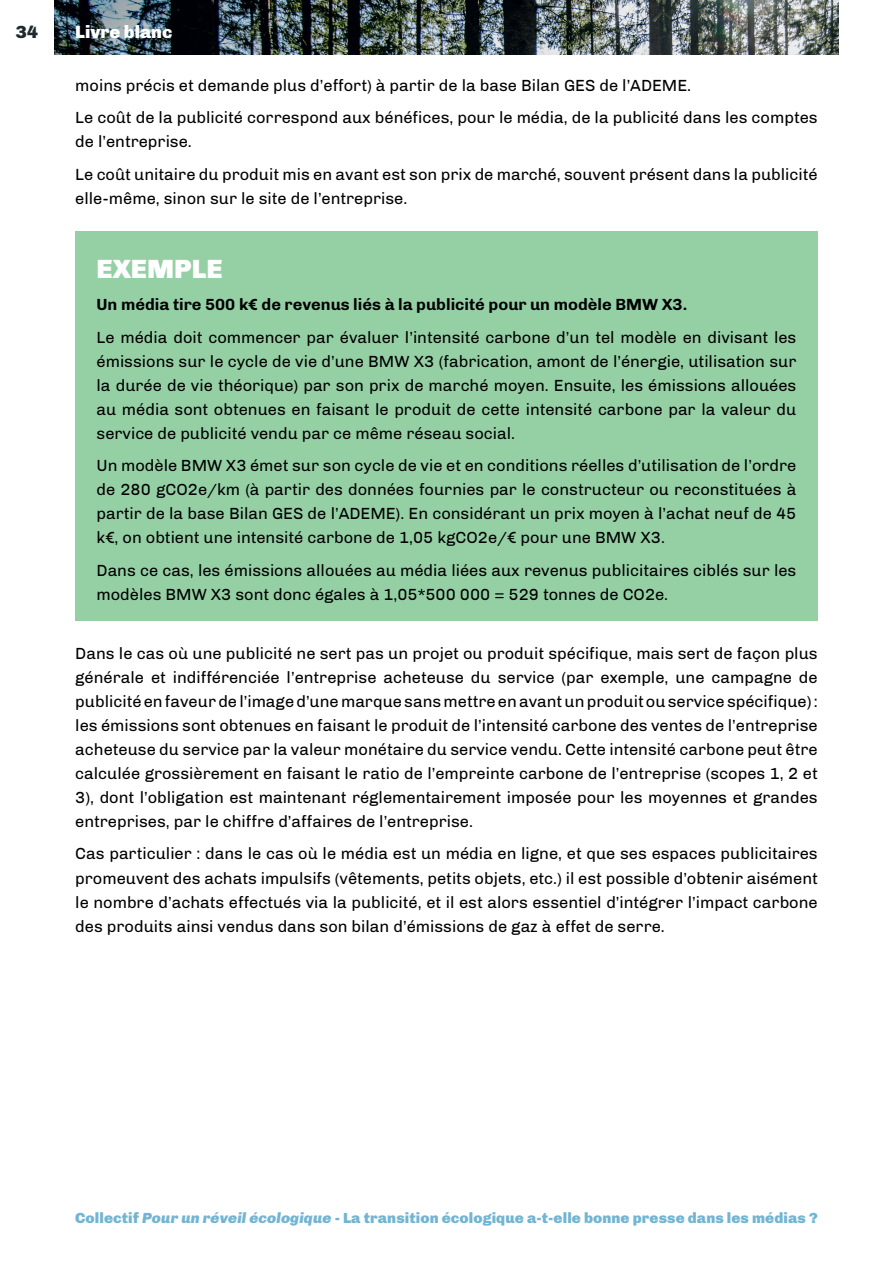
<style>
.page{position:relative;width:893px;height:1263px;background:#fff}
.page>*{position:absolute;margin:0;border:0;box-sizing:border-box;transform-origin:0 0}
.t1{font:900 27px "Chivo";color:#fff}
.t2{font:900 18px "Chivo";color:#fff}
.t3{font:900 18px "Chivo";color:#1e2a30}
.t4{font:16.5px/24px "Chivo";color:#000001;text-align:justify}
.t5{font:700 16.5px "Chivo";color:#000001}
.t6{font:900 15px "Chivo";letter-spacing:.005em;color:#72b5d2}
.s1{font-style:italic}
</style>
<div class="page">
<img style="left:54px;top:0;width:785px;height:54px">
<div style="left:75px;top:231px;width:743px;height:390px;background:#95d0a5"></div>
<p class="t3" style="left:16px;top:21px;width:24px">34</p>
<p class="t2" style="left:75px;top:21px;width:99px">Livre blanc</p>
<p class="t4" style="left:75px;top:69px;width:744px;line-height:32.5px">moins précis et demande plus d’effort) à partir de la base Bilan GES de l’ADEME.<br>Le coût de la publicité correspond aux bénéfices, pour le média, de la publicité dans les comptes</p>
<p class="t4" style="left:75px;top:125px;width:744px;line-height:32.5px">de l’entreprise.<br>Le coût unitaire du produit mis en avant est son prix de marché, souvent présent dans la publicité</p>
<p class="t4" style="left:75px;top:186px;width:334px">elle-même, sinon sur le site de l’entreprise.</p>
<h1 class="t1" style="left:97px;top:252px;width:128px">EXEMPLE</h1>
<p class="t5" style="left:97px;top:295px;width:590px">Un média tire 500 k€ de revenus liés à la publicité pour un modèle BMW X3.</p>
<p class="t4" style="left:97px;top:325px;width:701px">Le média doit commencer par évaluer l’intensité carbone d’un tel modèle en divisant les émissions sur le cycle de vie d’une BMW X3 (fabrication, amont de l’énergie, utilisation sur la durée de vie théorique) par son prix de marché moyen. Ensuite, les émissions allouées au média sont obtenues en faisant le produit de cette intensité carbone par la valeur du service de publicité vendu par ce même réseau social.</p>
<p class="t4" style="left:97px;top:454px;width:701px">Un modèle BMW X3 émet sur son cycle de vie et en conditions réelles d’utilisation de l’ordre de 280 gCO2e/km (à partir des données fournies par le constructeur ou reconstituées à partir de la base Bilan GES de l’ADEME). En considérant un prix moyen à l’achat neuf de 45 k€, on obtient une intensité carbone de 1,05 kgCO2e/€ pour une BMW X3.</p>
<p class="t4" style="left:97px;top:558px;width:701px">Dans ce cas, les émissions allouées au média liées aux revenus publicitaires ciblés sur les modèles BMW X3 sont donc égales à 1,05*500 000 = 529 tonnes de CO2e.</p>
<p class="t4" style="left:75px;top:641px;width:744px">Dans le cas où une publicité ne sert pas un projet ou produit spécifique, mais sert de façon plus générale et indifférenciée l’entreprise acheteuse du service (par exemple, une campagne de publicité en faveur de l’image d’une marque sans mettre en avant un produit ou service spécifique) : les émissions sont obtenues en faisant le produit de l’intensité carbone des ventes de l’entreprise acheteuse du service par la valeur monétaire du service vendu. Cette intensité carbone peut être calculée grossièrement en faisant le ratio de l’empreinte carbone de l’entreprise (scopes 1, 2 et 3), dont l’obligation est maintenant réglementairement imposée pour les moyennes et grandes entreprises, par le chiffre d’affaires de l’entreprise.</p>
<p class="t4" style="left:75px;top:842px;width:744px">Cas particulier : dans le cas où le média est un média en ligne, et que ses espaces publicitaires promeuvent des achats impulsifs (vêtements, petits objets, etc.) il est possible d’obtenir aisément le nombre d’achats effectués via la publicité, et il est alors essentiel d’intégrer l’impact carbone des produits ainsi vendus dans son bilan d’émissions de gaz à effet de serre.</p>
<p class="t6" style="left:75px;top:1209px;width:744px">Collectif <span class="s1">Pour un réveil écologique</span> - La transition écologique a-t-elle bonne presse dans les médias ?</p>
</div>
